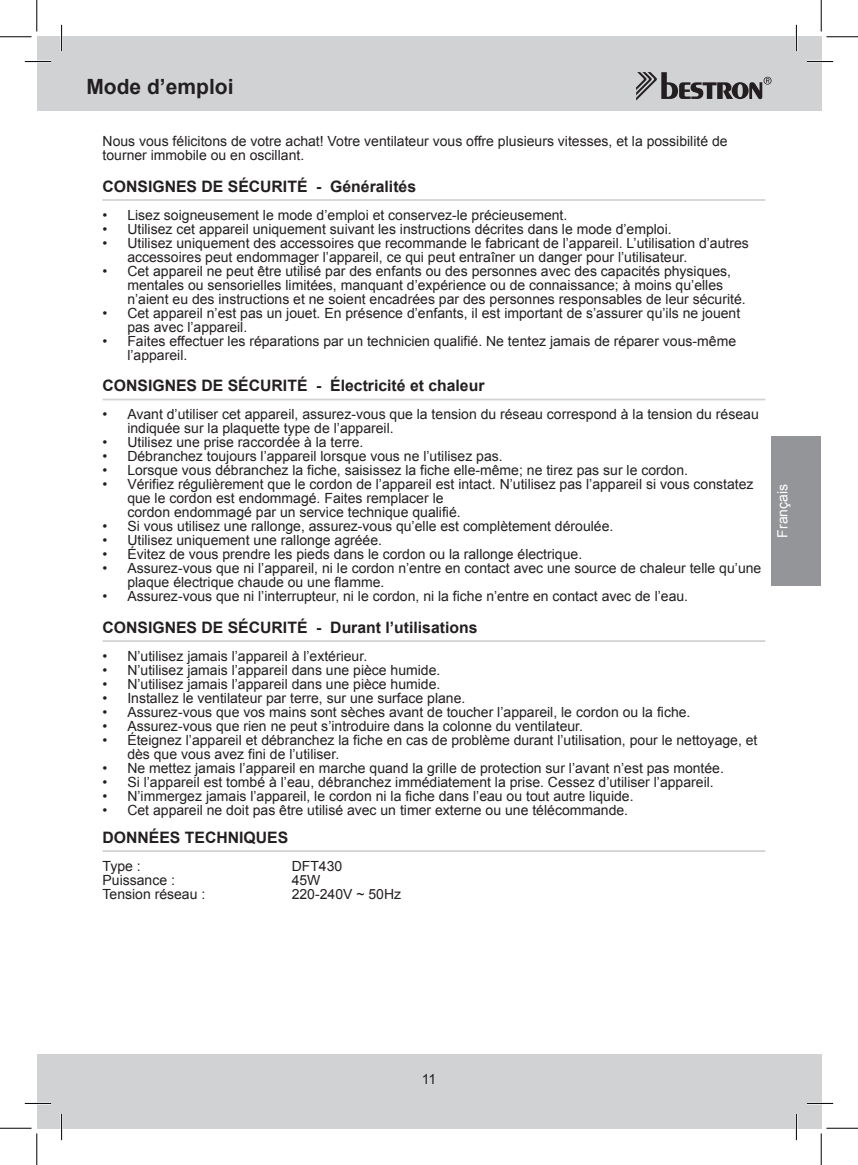
<style>
.page{position:relative;width:858px;height:1165px;background:#fff}
.page>*{position:absolute;margin:0;border:0;box-sizing:border-box;transform-origin:0 0}
.t1{font:700 21px "Arial";color:#231f20}
.t2{font:700 15.75px "Arial";color:#231f20}
.t3{font:14px/14px "Arial";color:#231f20}
.t4{font:14px "Arial";color:#fff}
</style>
<div class="page">
<div style="left:37px;top:37px;width:784px;height:74px;background:#d1d2d4"></div>
<div style="left:37px;top:1054px;width:784px;height:74px;background:#d1d2d4"></div>
<svg style="left:636px;top:72px;width:135px;height:29px"></svg>
<div style="left:771px;top:436px;width:50px;height:150px;background:#939598"></div>
<hr style="left:102px;top:199px;width:663px;height:2px;background:#d1d2d4">
<hr style="left:102px;top:399px;width:663px;height:1px;background:#d1d2d4">
<hr style="left:102px;top:640px;width:663px;height:2px;background:#d1d2d4">
<hr style="left:102px;top:850px;width:663px;height:2px;background:#d1d2d4">
<hr style="left:25px;top:60px;width:26px;height:3px;background:#fff">
<hr style="left:806px;top:60px;width:26px;height:3px;background:#fff">
<hr style="left:25px;top:1102px;width:26px;height:2px;background:#fff">
<hr style="left:806px;top:1102px;width:26px;height:2px;background:#fff">
<hr style="left:60px;top:25px;width:3px;height:26px;background:#fff">
<hr style="left:60px;top:1114px;width:3px;height:26px;background:#fff">
<hr style="left:795px;top:25px;width:2px;height:26px;background:#fff">
<hr style="left:795px;top:1114px;width:2px;height:26px;background:#fff">
<svg style="left:25px;top:61px;width:26px;height:1px"></svg>
<svg style="left:806px;top:61px;width:26px;height:1px"></svg>
<svg style="left:25px;top:1103px;width:26px;height:1px"></svg>
<svg style="left:806px;top:1103px;width:26px;height:1px"></svg>
<svg style="left:61px;top:25px;width:1px;height:26px"></svg>
<svg style="left:61px;top:1114px;width:1px;height:26px"></svg>
<svg style="left:795px;top:25px;width:1px;height:26px"></svg>
<svg style="left:795px;top:1114px;width:1px;height:26px"></svg>
<hr style="left:0;top:36px;width:32px;height:1px;background:#000">
<hr style="left:826px;top:36px;width:31px;height:1px;background:#000">
<hr style="left:0;top:1128px;width:32px;height:1px;background:#000">
<hr style="left:826px;top:1128px;width:31px;height:1px;background:#000">
<hr style="left:36px;top:0;width:1px;height:32px;background:#000">
<hr style="left:36px;top:1133px;width:1px;height:32px;background:#000">
<hr style="left:820px;top:0;width:1px;height:32px;background:#000">
<hr style="left:820px;top:1133px;width:1px;height:32px;background:#000">
<h1 class="t1" style="left:86px;top:73px;width:149px">MODE D’EMPLOI</h1>
<p class="t3" style="left:102px;top:134px;width:626px">Nous vous félicitons de votre achat! Votre ventilateur vous offre plusieurs vitesses, et la possibilité de tourner immobile ou en oscillant.</p>
<p class="t2" style="left:102px;top:176px;width:315px">CONSIG NES DE SÉCURITÉ - GÉNÉRALITÉS</p>
<p class="t3" style="left:102px;top:208px;width:466px">• Lisez soigneusement le mode d’emploi et conservez-le précieusement.</p>
<p class="t3" style="left:102px;top:222px;width:570px">• Utilisez cet appareil uniquement suivant les instructions décrites dans le mode d’emploi.</p>
<p class="t3" style="left:127px;top:236px;width:622px;text-indent:-25px">• Utilisez uniquement des accessoires que recommande le fabricant de l’appareil. L’utilisation d’autres accessoires peut endommager l’appareil, ce qui peut entraîner un danger pour l’utilisateur.</p>
<p class="t3" style="left:127px;top:264px;width:619px;text-indent:-25px">• Cet appareil ne peut être utilisé par des enfants ou des personnes avec des capacités physiques, mentales ou sensorielles limitées, manquant d’expérience ou de connaissance; à moins qu’elles n’aient eu des instructions et ne soient encadrées par des personnes responsables de leur sécurité.</p>
<p class="t3" style="left:127px;top:306px;width:614px;text-indent:-25px">• Cet appareil n’est pas un jouet. En présence d’enfants, il est important de s’assurer qu’ils ne jouent pas avec l’appareil.</p>
<p class="t3" style="left:127px;top:334px;width:610px;text-indent:-25px">• Faites effectuer les réparations par un technicien qualifié. Ne tentez jamais de réparer vous-même l’appareil.</p>
<p class="t2" style="left:102px;top:375px;width:383px">CONSIG NES DE SÉCURITÉ - ÉLECTRICITÉ ET CHALEUR</p>
<p class="t3" style="left:127px;top:407px;width:632px;text-indent:-25px">• Avant d’utiliser cet appareil, assurez-vous que la tension du réseau correspond à la tension du réseau indiquée sur la plaquette type de l’appareil.</p>
<p class="t3" style="left:102px;top:435px;width:262px">• Utilisez une prise raccordée à la terre.</p>
<p class="t3" style="left:102px;top:449px;width:401px">• Débranchez toujours l’appareil lorsque vous ne l’utilisez pas.</p>
<p class="t3" style="left:102px;top:463px;width:587px">• Lorsque vous débranchez la fiche, saisissez la fiche elle-même; ne tirez pas sur le cordon.</p>
<p class="t3" style="left:127px;top:477px;width:627px;text-indent:-25px">• Vérifiez régulièrement que le cordon de l’appareil est intact. N’utilisez pas l’appareil si vous constatez que le cordon est endommagé. Faites remplacer le<br>cordon endommagé par un service technique qualifié.</p>
<p class="t3" style="left:102px;top:519px;width:512px">• Si vous utilisez une rallonge, assurez-vous qu’elle est complètement déroulée.</p>
<p class="t3" style="left:102px;top:533px;width:281px">• Utilisez uniquement une rallonge agréée.</p>
<p class="t3" style="left:102px;top:547px;width:481px">• Évitez de vous prendre les pieds dans le cordon ou la rallonge électrique.</p>
<p class="t3" style="left:127px;top:561px;width:635px;text-indent:-25px">• Assurez-vous que ni l’appareil, ni le cordon n’entre en contact avec une source de chaleur telle qu’une plaque électrique chaude ou une flamme.</p>
<p class="t3" style="left:102px;top:589px;width:587px">• Assurez-vous que ni l’interrupteur, ni le cordon, ni la fiche n’entre en contact avec de l’eau.</p>
<p class="t2" style="left:102px;top:617px;width:376px">CONSIGNES DE SÉCURITÉ - DURANT L’UTILISATIONS</p>
<p class="t3" style="left:102px;top:649px;width:266px">• N’utilisez jamais l’appareil à l’extérieur.</p>
<p class="t3" style="left:102px;top:663px;width:339px">• N’utilisez jamais l’appareil dans une pièce humide.</p>
<p class="t3" style="left:102px;top:677px;width:339px">• N’utilisez jamais l’appareil dans une pièce humide.</p>
<p class="t3" style="left:102px;top:691px;width:364px">• Installez le ventilateur par terre, sur une surface plane.</p>
<p class="t3" style="left:102px;top:705px;width:589px">• Assurez-vous que vos mains sont sèches avant de toucher l’appareil, le cordon ou la fiche.</p>
<p class="t3" style="left:102px;top:719px;width:482px">• Assurez-vous que rien ne peut s’introduire dans la colonne du ventilateur.</p>
<p class="t3" style="left:127px;top:733px;width:631px;text-indent:-25px">• Éteignez l’appareil et débranchez la fiche en cas de problème durant l’utilisation, pour le nettoyage, et dès que vous avez fini de l’utiliser.</p>
<p class="t3" style="left:102px;top:761px;width:622px">• Ne mettez jamais l’appareil en marche quand la grille de protection sur l’avant n’est pas montée.</p>
<p class="t3" style="left:102px;top:775px;width:612px">• Si l’appareil est tombé à l’eau, débranchez immédiatement la prise. Cessez d’utiliser l’appareil.</p>
<p class="t3" style="left:102px;top:789px;width:532px">• N’immergez jamais l’appareil, le cordon ni la fiche dans l’eau ou tout autre liquide.</p>
<p class="t3" style="left:102px;top:803px;width:527px">• Cet appareil ne doit pas être utilisé avec un timer externe ou une télécommande.</p>
<p class="t2" style="left:102px;top:827px;width:187px">DONNÉES TECHNIQUES</p>
<p class="t3" style="left:102px;top:859px;width:40px">Type :</p>
<p class="t3" style="left:291px;top:859px;width:52px">DFT430</p>
<p class="t3" style="left:102px;top:873px;width:74px">Puissance :</p>
<p class="t3" style="left:291px;top:873px;width:30px">45W</p>
<p class="t3" style="left:102px;top:887px;width:104px">Tension réseau :</p>
<p class="t3" style="left:291px;top:887px;width:111px">220-240V ~ 50Hz</p>
<p class="t4" style="left:773px;top:537px;width:55px;rotate:-90deg">Français</p>
<p class="t3" style="left:421px;top:1072px;width:16px">11</p>
</div>
